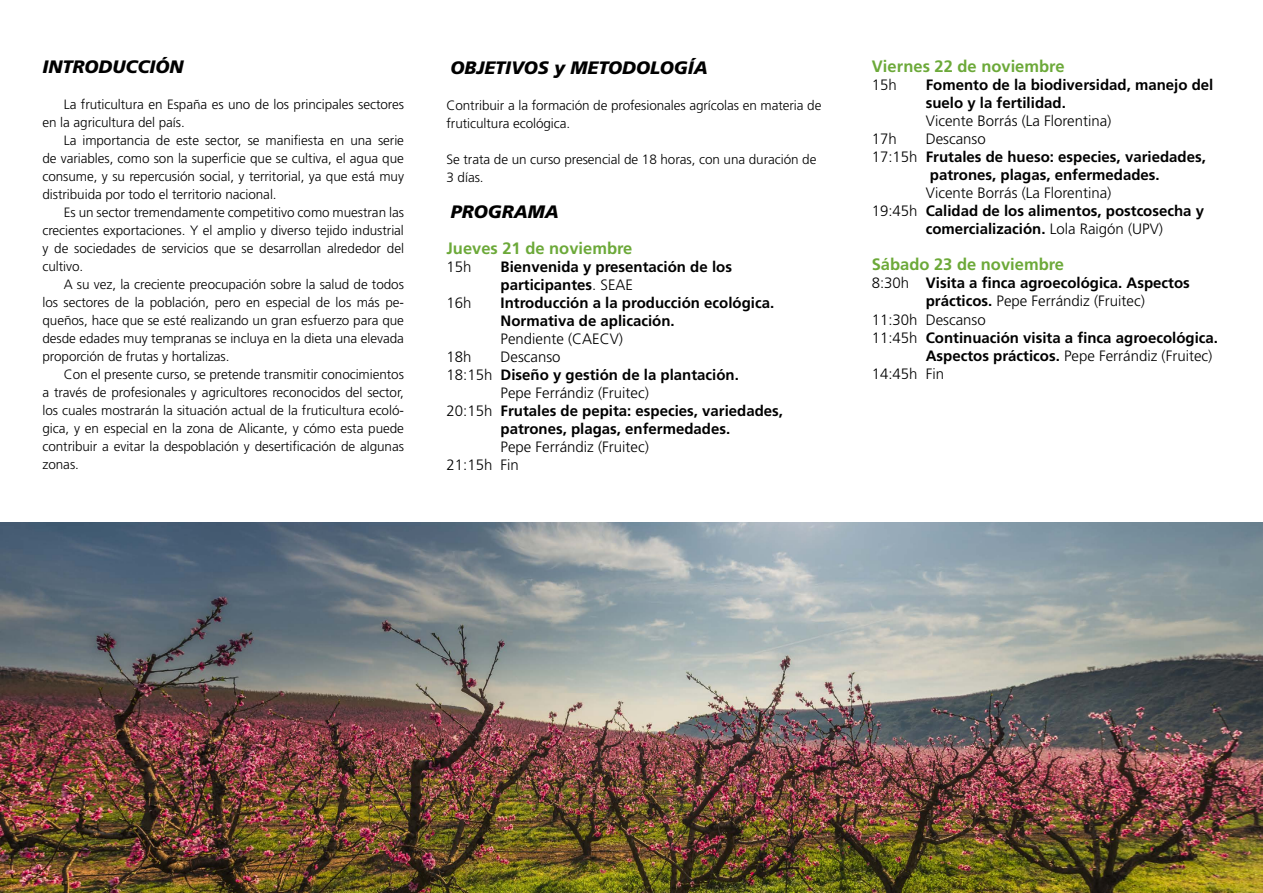
<style>
.page{position:relative;width:1263px;height:893px;background:#fff}
.page>*{position:absolute;margin:0;border:0;box-sizing:border-box;transform-origin:0 0}
.t1{font:italic 900 18px "Frutiger LT Std";color:#000}
.t2{font:700 16.5px "Frutiger LT Std";color:#6ca939}
.t3{font:700 15px/18px "Frutiger LT Std";color:#000}
.t4{font:300 15px/18px "Frutiger LT Std";color:#000}
.t5{font:300 13.5px/18px "Frutiger LT Std";letter-spacing:-.005em;color:#000;text-align:justify}
.s1{font-weight:300}
.s2{font-weight:700}
</style>
<div class="page">
<img style="left:0;top:522px;width:1263px;height:371px">
<h1 class="t1" style="left:43px;top:56px;width:143px">INTRODUCCIÓN</h1>
<p class="t5" style="left:43px;top:96px;width:363px;text-indent:21px">La fruticultura en España es uno de los principales sectores en la agricultura del país.</p>
<p class="t5" style="left:43px;top:132px;width:363px;text-indent:21px">La importancia de este sector, se manifiesta en una serie de variables, como son la superficie que se cultiva, el agua que consume, y su repercusión social, y territorial, ya que está muy distribuida por todo el territorio nacional.</p>
<p class="t5" style="left:43px;top:204px;width:363px;text-indent:21px">Es un sector tremendamente competitivo como muestran las crecientes exportaciones. Y el amplio y diverso tejido industrial y de sociedades de servicios que se desarrollan alrededor del cultivo.</p>
<p class="t5" style="left:43px;top:276px;width:363px;text-indent:21px">A su vez, la creciente preocupación sobre la salud de todos los sectores de la población, pero en especial de los más pe&shy;queños, hace que se esté realizando un gran esfuerzo para que desde edades muy tempranas se incluya en la dieta una elevada proporción de frutas y hortalizas.</p>
<p class="t5" style="left:43px;top:365px;width:363px;text-indent:21px">Con el presente curso, se pretende transmitir conocimientos a través de profesionales y agricultores reconocidos del sector, los cuales mostrarán la situación actual de la fruticultura ecoló&shy;gica, y en especial en la zona de Alicante, y cómo esta puede contribuir a evitar la despoblación y desertificación de algunas zonas.</p>
<h1 class="t1" style="left:451px;top:57px;width:259px">OBJETIVOS y METODOLOGÍA</h1>
<p class="t5" style="left:446px;top:96px;width:376px">Contribuir a la formación de profesionales agrícolas en materia de fruticultura ecológica.</p>
<p class="t5" style="left:446px;top:150px;width:371px">Se trata de un curso presencial de 18 horas, con una duración de<br>3 días.</p>
<h1 class="t1" style="left:451px;top:201px;width:110px">PROGRAMA</h1>
<p class="t2" style="left:446px;top:238px;width:187px">Jueves 21 de noviembre</p>
<p class="t4" style="left:446px;top:258px;width:27px">15h</p>
<p class="t3" style="left:500px;top:258px;width:233px">Bienvenida y presentación de los participantes<span class="s1">. SEAE</span></p>
<p class="t4" style="left:446px;top:294px;width:27px">16h</p>
<p class="t3" style="left:500px;top:294px;width:275px">Introducción a la producción ecológica.<br>Normativa de aplicación.</p>
<p class="t4" style="left:500px;top:330px;width:124px">Pendiente (CAECV)</p>
<p class="t4" style="left:446px;top:348px;width:27px">18h</p>
<p class="t4" style="left:500px;top:348px;width:62px">Descanso</p>
<p class="t3" style="left:446px;top:366px;width:294px"><span class="s1">18:15h</span> Diseño y gestión de la plantación.</p>
<p class="t4" style="left:500px;top:384px;width:150px">Pepe Ferrándiz (Fruitec)</p>
<p class="t3" style="left:446px;top:402px;width:338px"><span class="s1">20:15h</span> Frutales de pepita: especies, variedades,</p>
<p class="t3" style="left:500px;top:420px;width:231px">patrones, plagas, enfermedades.</p>
<p class="t4" style="left:446px;top:438px;width:204px;text-indent:54px">Pepe Ferrándiz (Fruitec)<br>21:15h Fin</p>
<p class="t2" style="left:872px;top:57px;width:194px">Viernes 22 de noviembre</p>
<p class="t4" style="left:872px;top:77px;width:27px">15h</p>
<p class="t3" style="left:926px;top:76px;width:289px">Fomento de la biodiversidad, manejo del suelo y la fertilidad.</p>
<p class="t4" style="left:926px;top:113px;width:187px">Vicente Borrás (La Florentina)</p>
<p class="t4" style="left:872px;top:131px;width:27px">17h</p>
<p class="t4" style="left:926px;top:131px;width:62px">Descanso</p>
<p class="t3" style="left:872px;top:148px;width:336px"><span class="s1">17:15h</span> Frutales de hueso: especies, variedades,</p>
<p class="t3" style="left:930px;top:166px;width:231px">patrones, plagas, enfermedades.</p>
<p class="t4" style="left:926px;top:185px;width:187px">Vicente Borrás (La Florentina)</p>
<p class="t3" style="left:872px;top:202px;width:334px"><span class="s1">19:45h</span> Calidad de los alimentos, postcosecha y</p>
<p class="t3" style="left:926px;top:220px;width:239px">comercialización. <span class="s1">Lola Raigón (UPV)</span></p>
<p class="t2" style="left:872px;top:255px;width:194px">Sábado 23 de noviembre</p>
<p class="t3" style="left:872px;top:274px;width:320px"><span class="s1">8:30h</span> Visita a finca agroecológica. Aspectos</p>
<p class="t4" style="left:926px;top:293px;width:221px"><span class="s2">prácticos.</span> Pepe Ferrándiz (Fruitec)</p>
<p class="t4" style="left:872px;top:311px;width:116px">11:30h Descanso</p>
<p class="t3" style="left:872px;top:328px;width:348px"><span class="s1">11:45h</span> Continuación visita a finca agroecológica.</p>
<p class="t4" style="left:926px;top:347px;width:288px"><span class="s2">Aspectos prácticos.</span> Pepe Ferrándiz (Fruitec)</p>
<p class="t4" style="left:872px;top:365px;width:74px">14:45h Fin</p>
</div>
